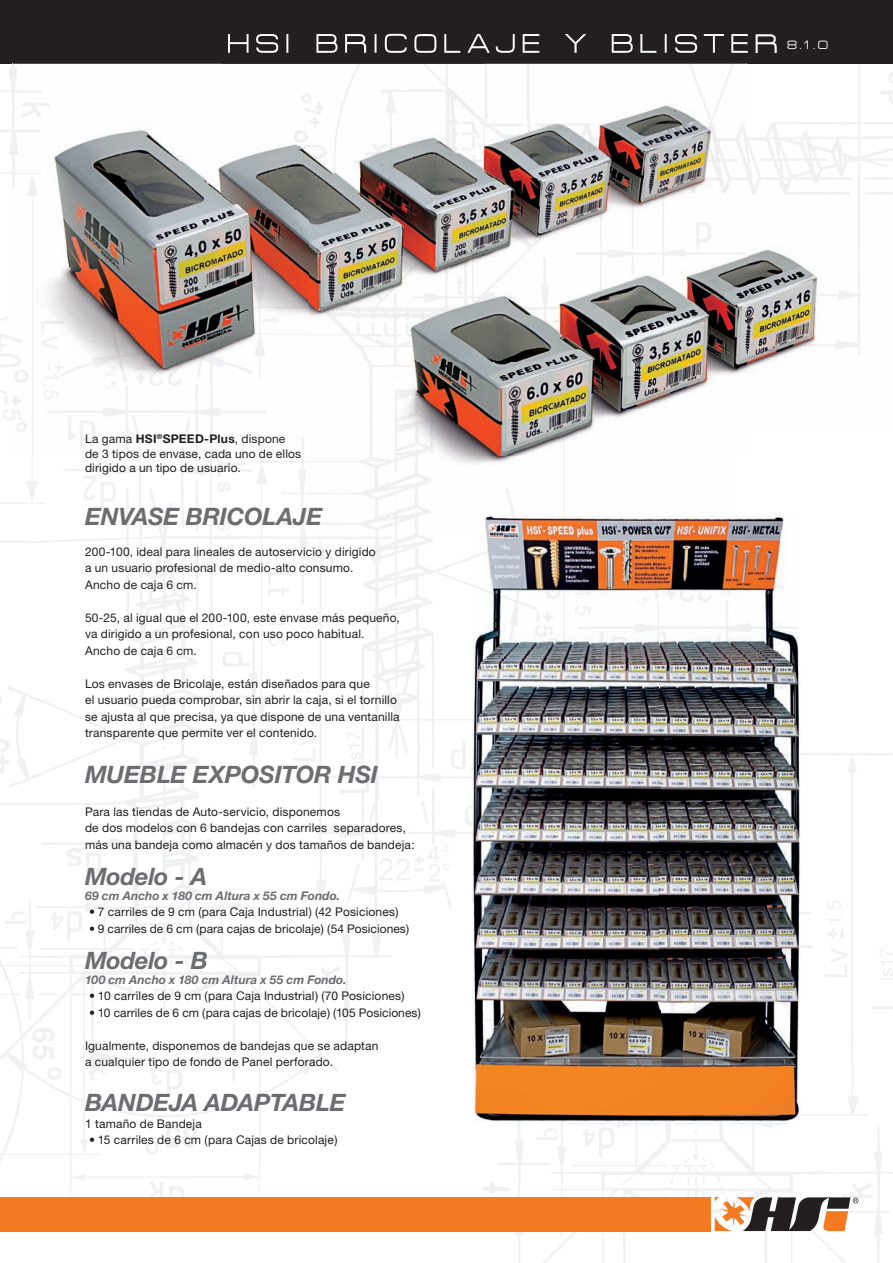
<style>
.page{position:relative;width:893px;height:1263px;background:#fff}
.page>*{position:absolute;margin:0;border:0;box-sizing:border-box;transform-origin:0 0}
.t1{font:italic 700 24px "Helvetica Neue";letter-spacing:-.01em;color:#6c6d70}
.t2{font:12px/16.5px "Helvetica Neue";letter-spacing:.015em;color:#231f20}
.t3{font:italic 700 12px "Helvetica Neue";letter-spacing:.005em;color:#6c6d70}
.t4{font:12px "Micro Extended";color:#fff}
.s1{font-weight:700}
</style>
<div class="page">
<img style="left:0;top:64px;width:893px;height:1199px">
<div style="left:0;top:1197px;width:711px;height:34px;background:#f47921"></div>
<svg style="left:715px;top:1197px;width:143px;height:34px"></svg>
<div style="left:0;top:0;width:893px;height:64px;background:#231f20"></div>
<img style="left:473px;top:529px;width:328px;height:592px">
<img style="left:12px;top:63px;width:211px;height:393px">
<img style="left:222px;top:64px;width:262px;height:146px">
<img style="left:484px;top:64px;width:263px;height:114px">
<img style="left:222px;top:210px;width:87px;height:245px">
<img style="left:13px;top:33px;width:734px;height:31px">
<img style="left:228px;top:34px;width:519px;height:19px">
<img style="left:747px;top:178px;width:146px;height:251px">
<img style="left:309px;top:455px;width:425px;height:74px">
<img style="left:734px;top:429px;width:159px;height:100px">
<img style="left:309px;top:178px;width:438px;height:277px">
<p class="t2" style="left:85px;top:432px;width:218px;line-height:14.4px">La gama <span class="s1">HSI</span><sup>®</sup><span class="s1">SPEED-Plus</span>, dispone de 3 tipos de envase, cada uno de ellos dirigido a un tipo de usuario.</p>
<h1 class="t1" style="left:85px;top:501px;width:239px">ENVASE BRICOLAJE</h1>
<p class="t2" style="left:85px;top:543px;width:292px">200-100, ideal para lineales de autoservicio y dirigido a un usuario profesional de medio-alto consumo.<br>Ancho de caja 6 cm.</p>
<p class="t2" style="left:85px;top:609px;width:316px">50-25, al igual que el 200-100, este envase más pequeño, va dirigido a un profesional, con uso poco habitual.<br>Ancho de caja 6 cm.</p>
<p class="t2" style="left:85px;top:675px;width:316px">Los envases de Bricolaje, están diseñados para que<br>el usuario pueda comprobar, sin abrir la caja, si el tornillo se ajusta al que precisa, ya que dispone de una ventanilla transparente que permite ver el contenido.</p>
<h1 class="t1" style="left:85px;top:759px;width:294px">MUEBLE EXPOSITOR HSI</h1>
<p class="t2" style="left:85px;top:803px;width:331px">Para las tiendas de Auto-servicio, disponemos<br>de dos modelos con 6 bandejas con carriles separadores, más una bandeja como almacén y dos tamaños de bandeja:</p>
<h1 class="t1" style="left:85px;top:861px;width:124px">Modelo - A</h1>
<p class="t3" style="left:85px;top:888px;width:257px">69 cm Ancho x 180 cm Altura x 55 cm Fondo.</p>
<p class="t2" style="left:89px;top:903px;width:311px">• 7 carriles de 9 cm (para Caja Industrial) (42 Posiciones)</p>
<p class="t2" style="left:89px;top:920px;width:322px">• 9 carriles de 6 cm (para cajas de bricolaje) (54 Posiciones)</p>
<h1 class="t1" style="left:85px;top:945px;width:124px">Modelo - B</h1>
<p class="t3" style="left:85px;top:972px;width:263px">100 cm Ancho x 180 cm Altura x 55 cm Fondo.</p>
<p class="t2" style="left:89px;top:987px;width:317px">• 10 carriles de 9 cm (para Caja Industrial) (70 Posiciones)</p>
<p class="t2" style="left:89px;top:1004px;width:333px">• 10 carriles de 6 cm (para cajas de bricolaje) (105 Posiciones)</p>
<p class="t2" style="left:85px;top:1037px;width:295px">Igualmente, disponemos de bandejas que se adaptan a cualquier tipo de fondo de Panel perforado.</p>
<h1 class="t1" style="left:85px;top:1088px;width:262px">BANDEJA ADAPTABLE</h1>
<p class="t2" style="left:85px;top:1115px;width:118px">1 tamaño de Bandeja</p>
<p class="t2" style="left:89px;top:1132px;width:250px">• 15 carriles de 6 cm (para Cajas de bricolaje)</p>
<p class="t4" style="left:787px;top:34px;width:43px">8.1.0</p>
</div>
